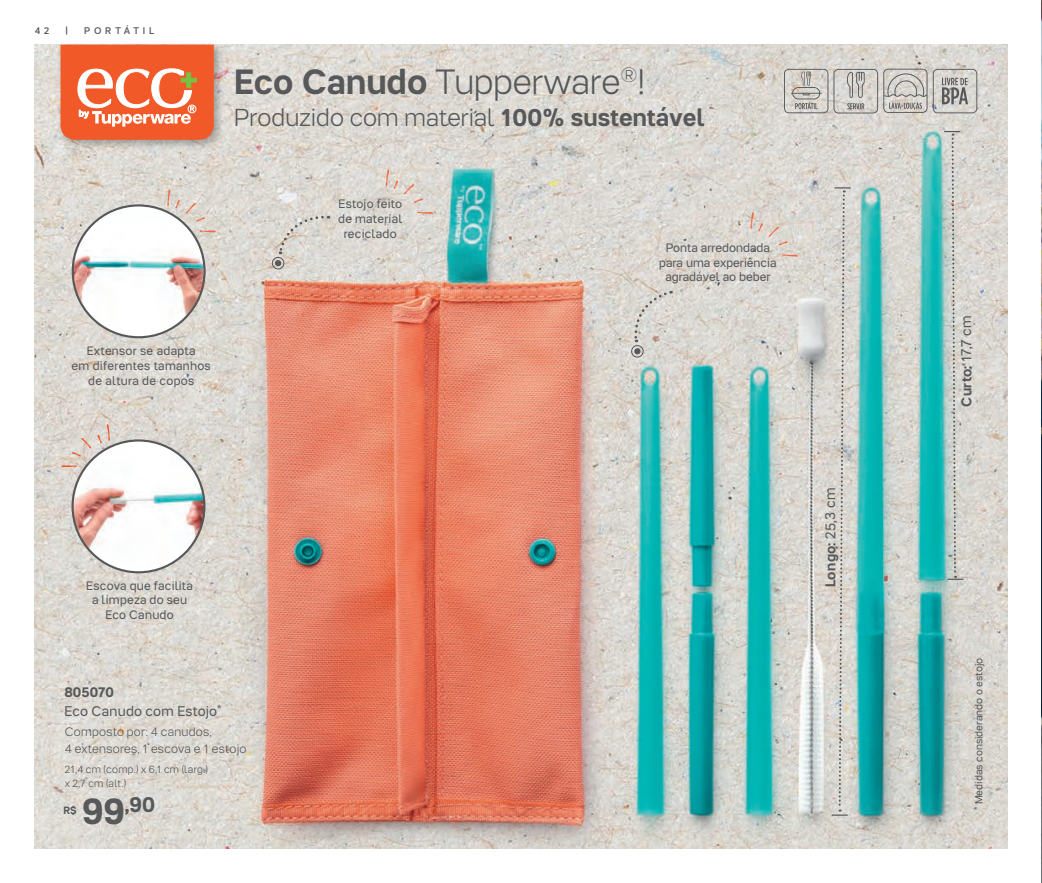
<style>
.page{position:relative;width:1042px;height:883px;background:#fff}
.page>*{position:absolute;margin:0;border:0;box-sizing:border-box;transform-origin:0 0}
.t1{font:700 36.75px "Tupper PRO";color:#57585a}
.t2{font:300 35px "Tupper PRO";color:#57585a}
.t3{font:300 24.5px "Tupper PRO";color:#57585a}
.t4{font:700 21.35px "Tupper PRO";color:#57585a}
.t5{font:700 14.17px "Tupper PRO";letter-spacing:.015em;color:#57585a}
.t6{font:14px "Tupper PRO";letter-spacing:.015em;color:#57585a}
.t7{font:700 14px "Tupper PRO";color:#57585a}
.t8{font:12.25px/14.7px "Tupper PRO";letter-spacing:.02em;color:#57585a;text-align:center}
.t9{font:12.25px/14.7px "Tupper PRO";color:#57585a;text-align:center}
.t10{font:300 12.25px/17.5px "Tupper PRO";letter-spacing:.02em;color:#57585a}
.t11{font:300 10.5px/14px "Tupper PRO";letter-spacing:.025em;color:#57585a}
.t12{font:10.5px "Tupper PRO";color:#57585a}
.t13{font:700 10.5px "Tupper PRO";color:#57585a}
.t14{font:500 9.62px "Tupper PRO";letter-spacing:.4em;color:#57585a}
.s1{font-weight:700}
.s2{font-weight:400}
</style>
<div class="page">
<img style="left:1041px;top:0;width:1px;height:883px">
<img style="left:35px;top:45px;width:972px;height:803px">
<div style="left:56px;top:40px;width:169px;height:111px;background:#231f20;opacity:.35"></div>
<svg style="left:61px;top:45px;width:153px;height:95px;background:#f1754c"></svg>
<svg style="left:933px;top:69px;width:44px;height:44px;background:#bab8b5"></svg>
<svg style="left:784px;top:69px;width:143px;height:44px;background:#c4c1bc"></svg>
<img style="left:73px;top:205px;width:132px;height:132px;border-radius:66px">
<svg style="left:167px;top:189px;width:13px;height:19px"></svg>
<svg style="left:186px;top:203px;width:30px;height:29px"></svg>
<img style="left:73px;top:440px;width:131px;height:132px;border-radius:66px">
<svg style="left:97px;top:424px;width:13px;height:19px"></svg>
<svg style="left:61px;top:438px;width:30px;height:29px"></svg>
<svg style="left:944px;top:131px;width:19px;height:449px;background:#c8ccc7"></svg>
<svg style="left:831px;top:187px;width:20px;height:629px;background:#d4d1cb"></svg>
<svg style="left:275px;top:260px;width:6px;height:6px"></svg>
<div style="left:272px;top:257px;width:13px;height:13px;border:1px solid #57585a;border-radius:50%"></div>
<svg style="left:277px;top:214px;width:52px;height:40px;background:#d6d2cc"></svg>
<svg style="left:385px;top:169px;width:13px;height:20px"></svg>
<svg style="left:404px;top:184px;width:29px;height:30px"></svg>
<svg style="left:750px;top:212px;width:48px;height:45px;background:#dbd2ca"></svg>
<svg style="left:631px;top:290px;width:40px;height:68px;background:#d3cfca"></svg>
<p class="t14" style="left:35px;top:25px;width:16px">4 2</p>
<p class="t14" style="left:66px;top:25px;width:4px">|</p>
<p class="t14" style="left:84px;top:25px;width:72px">PORTÁTIL</p>
<h2 class="t2" style="left:234px;top:61px;width:413px"><span class="s1">Eco Canudo</span> Tupperware<sup>®</sup>!</h2>
<h3 class="t3" style="left:234px;top:103px;width:472px">Produzido com material <span class="s1">100% sustentável</span></h3>
<p class="t8" style="left:72px;top:344px;width:141px">Extensor se adapta<br>em diferentes tamanhos de altura de copos</p>
<p class="t8" style="left:338px;top:197px;width:66px">Estojo feito de material reciclado</p>
<p class="t9" style="left:659px;top:240px;width:119px">Ponta arredondada para uma experiência agradável ao beber</p>
<p class="t8" style="left:86px;top:578px;width:108px">Escova que facilita a limpeza do seu<br>Eco Canudo</p>
<p class="t7" style="left:64px;top:684px;width:51px">805070</p>
<p class="t6" style="left:64px;top:703px;width:158px">Eco Canudo com Estojo*</p>
<p class="t10" style="left:65px;top:723px;width:183px">Composto por: 4 canudos,<br>4 extensores, 1 escova e 1 estojo</p>
<p class="t11" style="left:65px;top:762px;width:145px">21,4 cm (comp.) x 6,1 cm (larg.) x 2,7 cm (alt.)</p>
<p class="t13" style="left:63px;top:805px;width:15px">R$</p>
<h3 class="t4" style="left:125px;top:792px;width:32px">,90</h3>
<h1 class="t1" style="left:82px;top:790px;width:44px">99</h1>
<p class="t5" style="left:822px;top:587px;width:101px;rotate:-90deg">Longo: <span class="s2">25,3 cm</span></p>
<p class="t5" style="left:958px;top:407px;width:93px;rotate:-90deg">Curto: <span class="s2">17,7 cm</span></p>
<p class="t12" style="left:972px;top:810px;width:154px;rotate:-90deg">* Medidas considerando o estojo</p>
</div>
